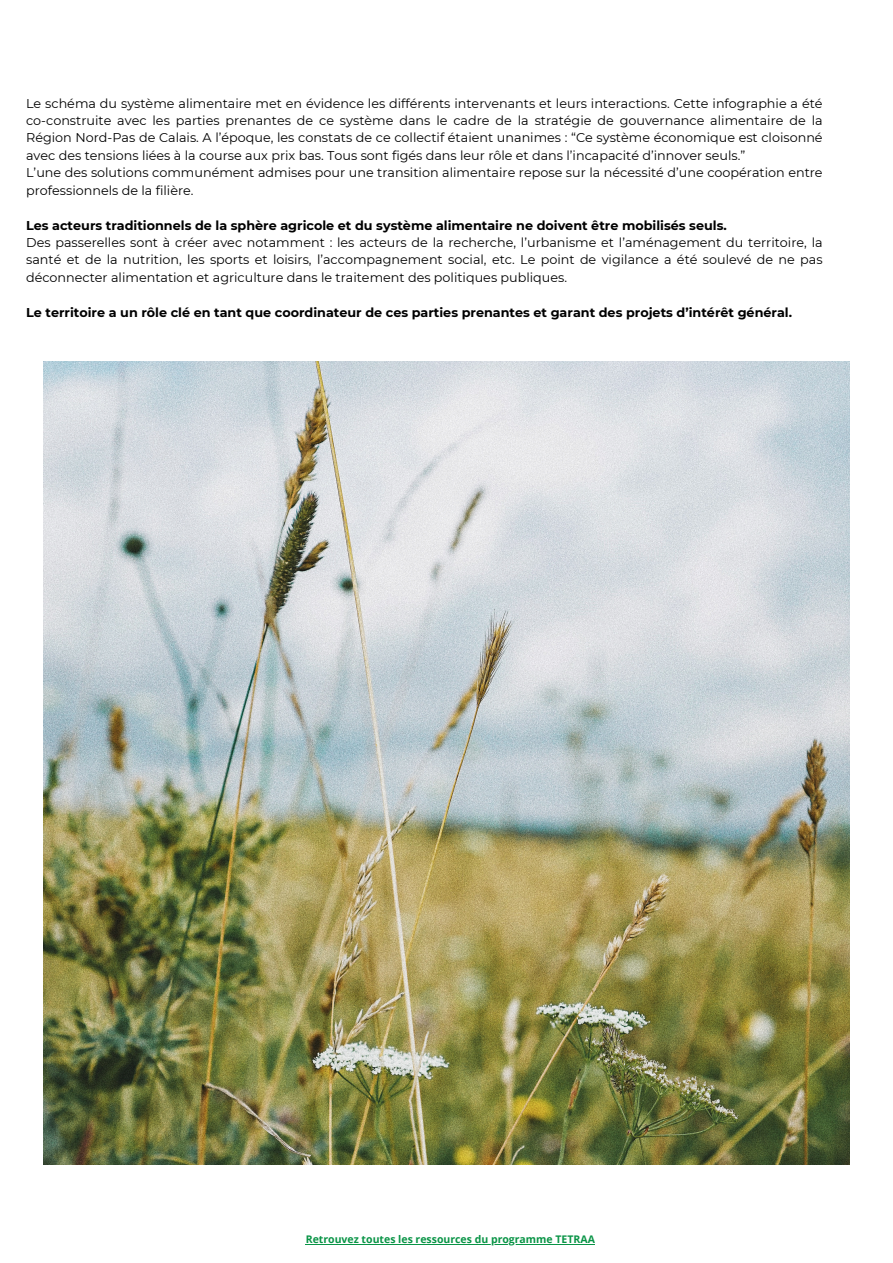
<style>
.page{position:relative;width:893px;height:1263px;background:#fff}
.page>*{position:absolute;margin:0;border:0;box-sizing:border-box;transform-origin:0 0}
.t1{font:12.75px/17.4px "Montserrat";color:#000}
.t2{font:700 12.75px "Montserrat";color:#000}
.t3{font:700 10.5px "Open Sans";color:#099446}
.s1{font-weight:700}
</style>
<div class="page">
<img style="left:44px;top:362px;width:806px;height:803px">
<hr style="left:306px;top:1244px;width:289px;height:1px;background:#099446">
<h2 class="t1" style="left:26px;top:94px;width:798px">Le schéma du système alimentaire met en évidence les différents intervenants et leurs interactions. Cette infographie a été co-construite avec les parties prenantes de ce système dans le cadre de la stratégie de gouvernance alimentaire de la Région Nord-Pas de Calais. A l’époque, les constats de ce collectif étaient unanimes : “Ce système économique est cloisonné avec des tensions liées à la course aux prix bas. Tous sont figés dans leur rôle et dans l’incapacité d’innover seuls.”<br>L’une des solutions communément admises pour une transition alimentaire repose sur la nécessité d’une coopération entre professionnels de la filière.</h2>
<h1 class="t1" style="left:26px;top:216px;width:798px"><span class="s1">Les acteurs traditionnels de la sphère agricole et du système alimentaire ne doivent être mobilisés seuls.<br></span>Des passerelles sont à créer avec notamment : les acteurs de la recherche, l’urbanisme et l’aménagement du territoire, la santé et de la nutrition, les sports et loisirs, l’accompagnement social, etc. Le point de vigilance a été soulevé de ne pas déconnecter alimentation et agriculture dans le traitement des politiques publiques.</h1>
<p class="t2" style="left:26px;top:304px;width:767px">Le territoire a un rôle clé en tant que coordinateur de ces parties prenantes et garant des projets d’intérêt général.</p>
<p class="t3" style="left:306px;top:1232px;width:291px">Retrouvez toutes les ressources du programme TETRAA</p>
</div>
